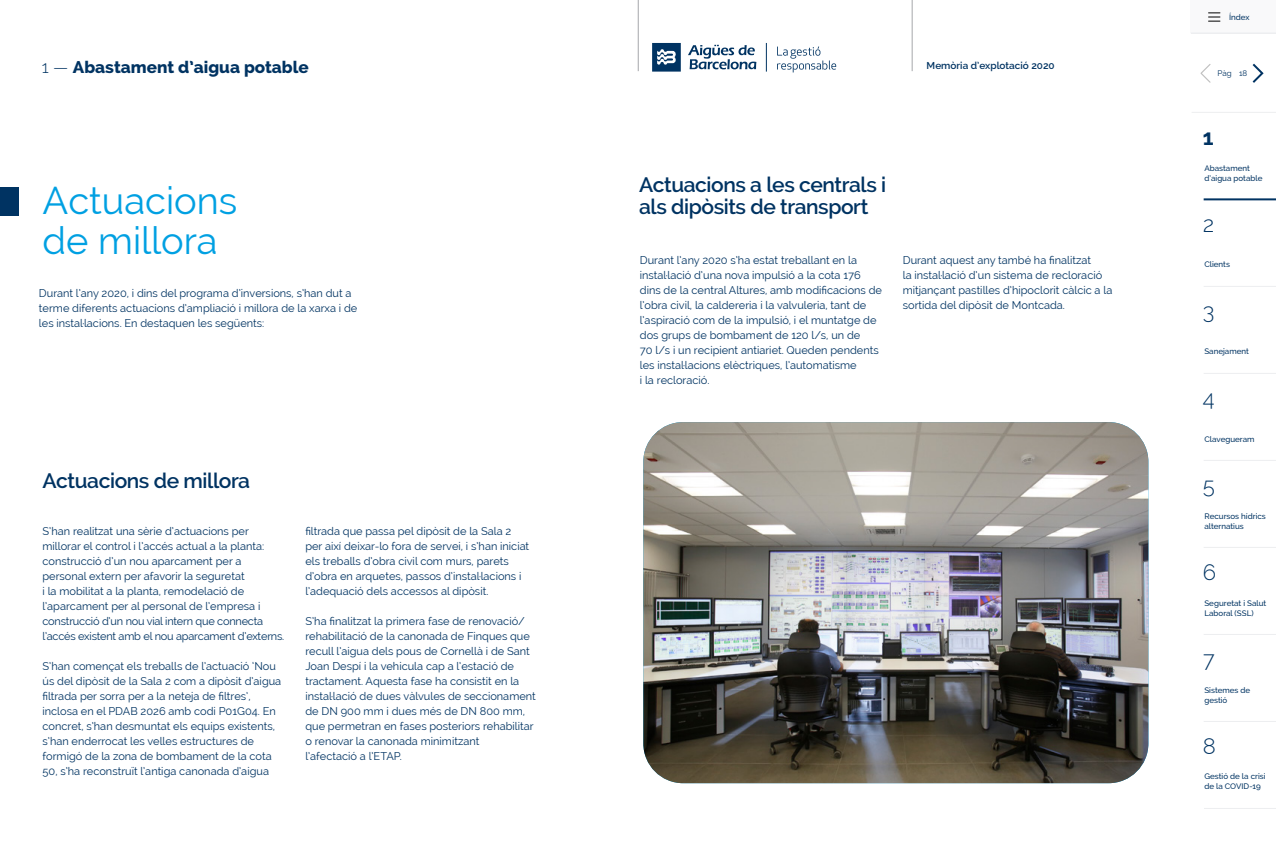
<style>
.page{position:relative;width:1276px;height:842px;background:#fff}
.page>*{position:absolute;margin:0;border:0;box-sizing:border-box;transform-origin:0 0}
.t1{font:38px/40px "Raleway";color:#00a0e2}
.t2{font:300 22px "Raleway";color:#003362}
.t3{font:700 22px "Raleway";color:#003362}
.t4{font:600 21px/22px "Raleway";letter-spacing:-.02em;color:#003362}
.t5{font:800 17px "Raleway";color:#003362}
.t6{font:11px/15px "Raleway";color:#003362}
.t7{font:600 10px "Raleway";color:#003362}
.t8{font:500 8px/10px "Raleway";color:#003362}
.t9{font:8px "Raleway";color:#003362}
.s1{font-weight:300}
</style>
<div class="page">
<div style="left:0;top:188px;width:19px;height:28px;background:#003362"></div>
<img style="left:643px;top:422px;width:505px;height:361px">
<hr style="left:1191px;top:112px;width:85px;height:1px;background:#edeef0">
<div style="left:1191px;top:0;width:85px;height:33px;background:#f9f9fa"></div>
<svg style="left:1208px;top:12px;width:12px;height:10px"></svg>
<svg style="left:1200px;top:64px;width:11px;height:19px"></svg>
<hr style="left:1191px;top:33px;width:85px;height:1px;background:#edeef0">
<hr style="left:1203px;top:460px;width:73px;height:1px;background:#edeef0">
<hr style="left:1204px;top:808px;width:72px;height:1px;background:#edeef0">
<hr style="left:1203px;top:547px;width:73px;height:1px;background:#edeef0">
<hr style="left:1203px;top:286px;width:73px;height:1px;background:#edeef0">
<hr style="left:1203px;top:634px;width:73px;height:1px;background:#edeef0">
<hr style="left:1203px;top:373px;width:73px;height:1px;background:#edeef0">
<hr style="left:1203px;top:721px;width:73px;height:1px;background:#edeef0">
<hr style="left:1203px;top:198px;width:73px;height:2px;background:#003362">
<svg style="left:1252px;top:63px;width:12px;height:20px"></svg>
<hr style="left:638px;top:0;width:1px;height:71px;background:#a5a7aa">
<hr style="left:912px;top:0;width:1px;height:71px;background:#a5a7aa">
<svg style="left:652px;top:43px;width:29px;height:29px"></svg>
<svg style="left:688px;top:45px;width:68px;height:24px"></svg>
<svg style="left:766px;top:43px;width:1px;height:29px"></svg>
<svg style="left:777px;top:47px;width:59px;height:25px"></svg>
<p class="t8" style="left:1229px;top:12px;width:22px">Índex</p>
<h3 class="t5" style="left:42px;top:58px;width:269px"><span class="s1">1 —</span> Abastament d’aigua potable</h3>
<p class="t9" style="left:1217px;top:69px;width:31px">Pàg 18</p>
<p class="t7" style="left:926px;top:60px;width:130px">Memòria d’explotació 2020</p>
<h1 class="t1" style="left:43px;top:180px;width:196px">Actuacions de millora</h1>
<p class="t6" style="left:39px;top:286px;width:320px">Durant l’any 2020, i dins del programa d’inversions, s’han dut a terme diferents actuacions d’ampliació i millora de la xarxa i de les instal·lacions. En destaquen les següents:</p>
<h3 class="t4" style="left:43px;top:469px;width:209px">Actuacions de millora</h3>
<p class="t6" style="left:43px;top:523px;width:243px">S’han realitzat una sèrie d’actuacions per millorar el control i l’accés actual a la planta: construcció d’un nou aparcament per a personal extern per afavorir la seguretat<br>i la mobilitat a la planta, remodelació de l’aparcament per al personal de l’empresa i construcció d’un nou vial intern que connecta l’accés existent amb el nou aparcament d’externs.</p>
<p class="t6" style="left:43px;top:658px;width:240px">S’han començat els treballs de l’actuació ‘Nou ús del dipòsit de la Sala 2 com a dipòsit d’aigua filtrada per sorra per a la neteja de filtres’, inclosa en el PDAB 2026 amb codi P01G04. En concret, s’han desmuntat els equips existents, s’han enderrocat les velles estructures de formigó de la zona de bombament de la cota 50, s’ha reconstruït l’antiga canonada d’aigua</p>
<p class="t6" style="left:305px;top:523px;width:225px">filtrada que passa pel dipòsit de la Sala 2 per així deixar-lo fora de servei, i s’han iniciat els treballs d’obra civil com murs, parets d’obra en arquetes, passos d’instal·lacions i l’adequació dels accessos al dipòsit.</p>
<p class="t6" style="left:305px;top:613px;width:232px">S’ha finalitzat la primera fase de renovació/ rehabilitació de la canonada de Finques que recull l’aigua dels pous de Cornellà i de Sant Joan Despí i la vehicula cap a l’estació de tractament. Aquesta fase ha consistit en la instal·lació de dues vàlvules de seccionament de DN 900 mm i dues més de DN 800 mm, que permetran en fases posteriors rehabilitar o renovar la canonada minimitzant<br>l’afectació a l’ETAP.</p>
<h3 class="t4" style="left:639px;top:174px;width:249px">Actuacions a les centrals i als dipòsits de transport</h3>
<p class="t6" style="left:640px;top:252px;width:244px">Durant l’any 2020 s’ha estat treballant en la instal·lació d’una nova impulsió a la cota 176 dins de la central Altures, amb modificacions de l’obra civil, la caldereria i la valvuleria, tant de l’aspiració com de la impulsió, i el muntatge de dos grups de bombament de 120 l/s, un de<br>70 l/s i un recipient antiariet. Queden pendents les instal·lacions elèctriques, l’automatisme<br>i la recloració.</p>
<p class="t6" style="left:902px;top:252px;width:211px">Durant aquest any també ha finalitzat<br>la instal·lació d’un sistema de recloració mitjançant pastilles d’hipoclorit càlcic a la sortida del dipòsit de Montcada.</p>
<h2 class="t3" style="left:1203px;top:125px;width:12px">1</h2>
<p class="t8" style="left:1204px;top:163px;width:60px">Abastament d’aigua potable</p>
<h2 class="t2" style="left:1203px;top:211px;width:13px">2</h2>
<p class="t8" style="left:1204px;top:259px;width:27px">Clients</p>
<h2 class="t2" style="left:1203px;top:298px;width:13px">3</h2>
<p class="t8" style="left:1204px;top:346px;width:46px">Sanejament</p>
<h2 class="t2" style="left:1203px;top:386px;width:13px">4</h2>
<p class="t8" style="left:1204px;top:434px;width:52px">Clavegueram</p>
<h2 class="t2" style="left:1203px;top:473px;width:14px">5</h2>
<p class="t8" style="left:1204px;top:511px;width:63px">Recursos hídrics alternatius</p>
<h2 class="t2" style="left:1203px;top:560px;width:15px">6</h2>
<p class="t8" style="left:1204px;top:598px;width:63px">Seguretat i Salut<br>Laboral (SSL)</p>
<h2 class="t2" style="left:1203px;top:647px;width:13px">7</h2>
<p class="t8" style="left:1204px;top:685px;width:47px">Sistemes de gestió</p>
<h2 class="t2" style="left:1203px;top:733px;width:15px">8</h2>
<p class="t8" style="left:1204px;top:771px;width:63px">Gestió de la crisi de la COVID-19</p>
</div>
